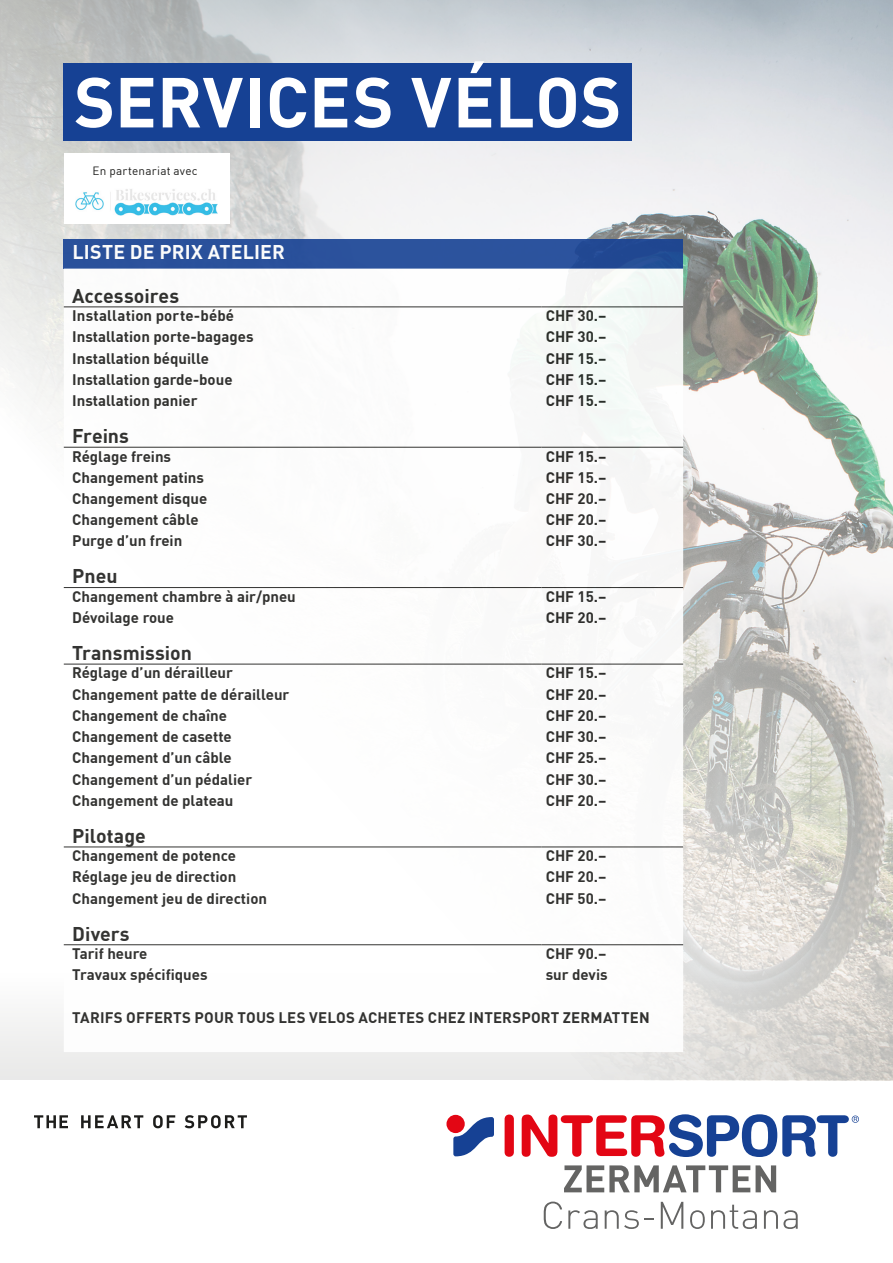
<style>
.page{position:relative;width:893px;height:1263px;background:#fff}
.page>*{position:absolute;margin:0;border:0;box-sizing:border-box;transform-origin:0 0}
.t1{font:700 69.6px "FFDIN Profor IIC";letter-spacing:.005em;color:#fff}
.t2{font:700 19.5px "FFDIN Profor IIC";color:#1d1d1b}
.t3{font:700 19.5px "FFDIN Profor IIC";letter-spacing:.01em;color:#fff}
.t4{font:700 15px "FFDIN Profor IIC";color:#1d1d1b}
.t5{font:11.7px "FFDIN Profor IIC";letter-spacing:.02em;color:#1d1d1b}
</style>
<div class="page">
<img style="left:0;top:0;width:893px;height:974px">
<svg style="left:0;top:974px;width:893px;height:106px;background:#e3e2e0"></svg>
<div style="left:64px;top:239px;width:619px;height:30px;background:#2a519b"></div>
<svg style="left:64px;top:269px;width:619px;height:783px"></svg>
<hr style="left:64px;top:307px;width:477px;height:1px;background:#1d1d1b">
<hr style="left:541px;top:307px;width:142px;height:1px;background:#1d1d1b">
<hr style="left:64px;top:447px;width:477px;height:1px;background:#1d1d1b">
<hr style="left:541px;top:447px;width:142px;height:1px;background:#1d1d1b">
<hr style="left:64px;top:587px;width:477px;height:1px;background:#1d1d1b">
<hr style="left:541px;top:587px;width:142px;height:1px;background:#1d1d1b">
<hr style="left:64px;top:664px;width:477px;height:1px;background:#1d1d1b">
<hr style="left:541px;top:664px;width:142px;height:1px;background:#1d1d1b">
<hr style="left:64px;top:847px;width:477px;height:1px;background:#1d1d1b">
<hr style="left:541px;top:847px;width:142px;height:1px;background:#1d1d1b">
<hr style="left:64px;top:944px;width:477px;height:1px;background:#1d1d1b">
<hr style="left:541px;top:944px;width:142px;height:1px;background:#1d1d1b">
<div style="left:505px;top:1114px;width:9px;height:43px;background:#e30614;border-radius:5px"></div>
<svg style="left:522px;top:1114px;width:337px;height:43px"></svg>
<div style="left:446px;top:1115px;width:19px;height:18px;background:#e30614;border-radius:50%"></div>
<svg style="left:453px;top:1117px;width:41px;height:39px"></svg>
<svg style="left:564px;top:1165px;width:212px;height:27px"></svg>
<svg style="left:544px;top:1201px;width:18px;height:28px"></svg>
<svg style="left:568px;top:1210px;width:30px;height:19px"></svg>
<svg style="left:605px;top:1210px;width:49px;height:19px"></svg>
<svg style="left:661px;top:1202px;width:22px;height:27px"></svg>
<svg style="left:690px;top:1210px;width:15px;height:19px"></svg>
<svg style="left:711px;top:1205px;width:46px;height:24px"></svg>
<svg style="left:764px;top:1210px;width:34px;height:19px"></svg>
<svg style="left:34px;top:1115px;width:34px;height:13px"></svg>
<svg style="left:81px;top:1115px;width:62px;height:13px"></svg>
<svg style="left:153px;top:1115px;width:22px;height:13px"></svg>
<svg style="left:185px;top:1115px;width:62px;height:13px"></svg>
<div style="left:64px;top:153px;width:166px;height:71px;background:#fff"></div>
<img style="left:76px;top:189px;width:142px;height:26px">
<div style="left:64px;top:64px;width:568px;height:77px;background:#164194"></div>
<h1 class="t1" style="left:74px;top:48px;width:549px">SERVICES VÉLOS</h1>
<p class="t5" style="left:93px;top:161px;width:107px">En partenariat avec</p>
<h2 class="t3" style="left:72px;top:237px;width:214px">LISTE DE PRIX ATELIER</h2>
<h2 class="t2" style="left:72px;top:280px;width:108px">Accessoires</h2>
<p class="t4" style="left:72px;top:304px;width:163px">Installation porte-bébé</p>
<p class="t4" style="left:546px;top:304px;width:62px">CHF 30.–</p>
<p class="t4" style="left:72px;top:325px;width:183px">Installation porte-bagages</p>
<p class="t4" style="left:546px;top:325px;width:62px">CHF 30.–</p>
<p class="t4" style="left:72px;top:346px;width:138px">Installation béquille</p>
<p class="t4" style="left:546px;top:346px;width:62px">CHF 15.–</p>
<p class="t4" style="left:72px;top:368px;width:162px">Installation garde-boue</p>
<p class="t4" style="left:546px;top:368px;width:62px">CHF 15.–</p>
<p class="t4" style="left:72px;top:389px;width:127px">Installation panier</p>
<p class="t4" style="left:546px;top:389px;width:62px">CHF 15.–</p>
<h2 class="t2" style="left:72px;top:421px;width:58px">Freins</h2>
<p class="t4" style="left:72px;top:444px;width:100px">Réglage freins</p>
<p class="t4" style="left:546px;top:444px;width:62px">CHF 15.–</p>
<p class="t4" style="left:72px;top:466px;width:133px">Changement patins</p>
<p class="t4" style="left:546px;top:466px;width:62px">CHF 15.–</p>
<p class="t4" style="left:72px;top:487px;width:137px">Changement disque</p>
<p class="t4" style="left:546px;top:487px;width:62px">CHF 20.–</p>
<p class="t4" style="left:72px;top:508px;width:128px">Changement câble</p>
<p class="t4" style="left:546px;top:508px;width:62px">CHF 20.–</p>
<p class="t4" style="left:72px;top:529px;width:112px">Purge d’un frein</p>
<p class="t4" style="left:546px;top:529px;width:62px">CHF 30.–</p>
<h2 class="t2" style="left:72px;top:561px;width:47px">Pneu</h2>
<p class="t4" style="left:72px;top:585px;width:225px">Changement chambre à air/pneu</p>
<p class="t4" style="left:546px;top:585px;width:62px">CHF 15.–</p>
<p class="t4" style="left:72px;top:606px;width:103px">Dévoilage roue</p>
<p class="t4" style="left:546px;top:606px;width:62px">CHF 20.–</p>
<h2 class="t2" style="left:72px;top:637px;width:121px">Transmission</h2>
<p class="t4" style="left:72px;top:661px;width:162px">Réglage d’un dérailleur</p>
<p class="t4" style="left:546px;top:661px;width:62px">CHF 15.–</p>
<p class="t4" style="left:72px;top:682px;width:219px">Changement patte de dérailleur</p>
<p class="t4" style="left:546px;top:682px;width:62px">CHF 20.–</p>
<p class="t4" style="left:72px;top:704px;width:156px">Changement de chaîne</p>
<p class="t4" style="left:546px;top:704px;width:62px">CHF 20.–</p>
<p class="t4" style="left:72px;top:725px;width:161px">Changement de casette</p>
<p class="t4" style="left:546px;top:725px;width:62px">CHF 30.–</p>
<p class="t4" style="left:72px;top:746px;width:161px">Changement d’un câble</p>
<p class="t4" style="left:546px;top:746px;width:62px">CHF 25.–</p>
<p class="t4" style="left:72px;top:767px;width:182px">Changement d’un pédalier</p>
<p class="t4" style="left:546px;top:767px;width:62px">CHF 30.–</p>
<p class="t4" style="left:72px;top:789px;width:163px">Changement de plateau</p>
<p class="t4" style="left:546px;top:789px;width:62px">CHF 20.–</p>
<h2 class="t2" style="left:72px;top:820px;width:75px">Pilotage</h2>
<p class="t4" style="left:72px;top:844px;width:165px">Changement de potence</p>
<p class="t4" style="left:546px;top:844px;width:62px">CHF 20.–</p>
<p class="t4" style="left:72px;top:865px;width:165px">Réglage jeu de direction</p>
<p class="t4" style="left:546px;top:865px;width:62px">CHF 20.–</p>
<p class="t4" style="left:72px;top:886px;width:196px">Changement jeu de direction</p>
<p class="t4" style="left:546px;top:886px;width:62px">CHF 50.–</p>
<h2 class="t2" style="left:72px;top:918px;width:59px">Divers</h2>
<p class="t4" style="left:72px;top:942px;width:77px">Tarif heure</p>
<p class="t4" style="left:546px;top:942px;width:62px">CHF 90.–</p>
<p class="t4" style="left:72px;top:963px;width:137px">Travaux spécifiques</p>
<p class="t4" style="left:546px;top:963px;width:63px">sur devis</p>
<p class="t4" style="left:72px;top:1006px;width:579px">TARIFS OFFERTS POUR TOUS LES VELOS ACHETES CHEZ INTERSPORT ZERMATTEN</p>
</div>
